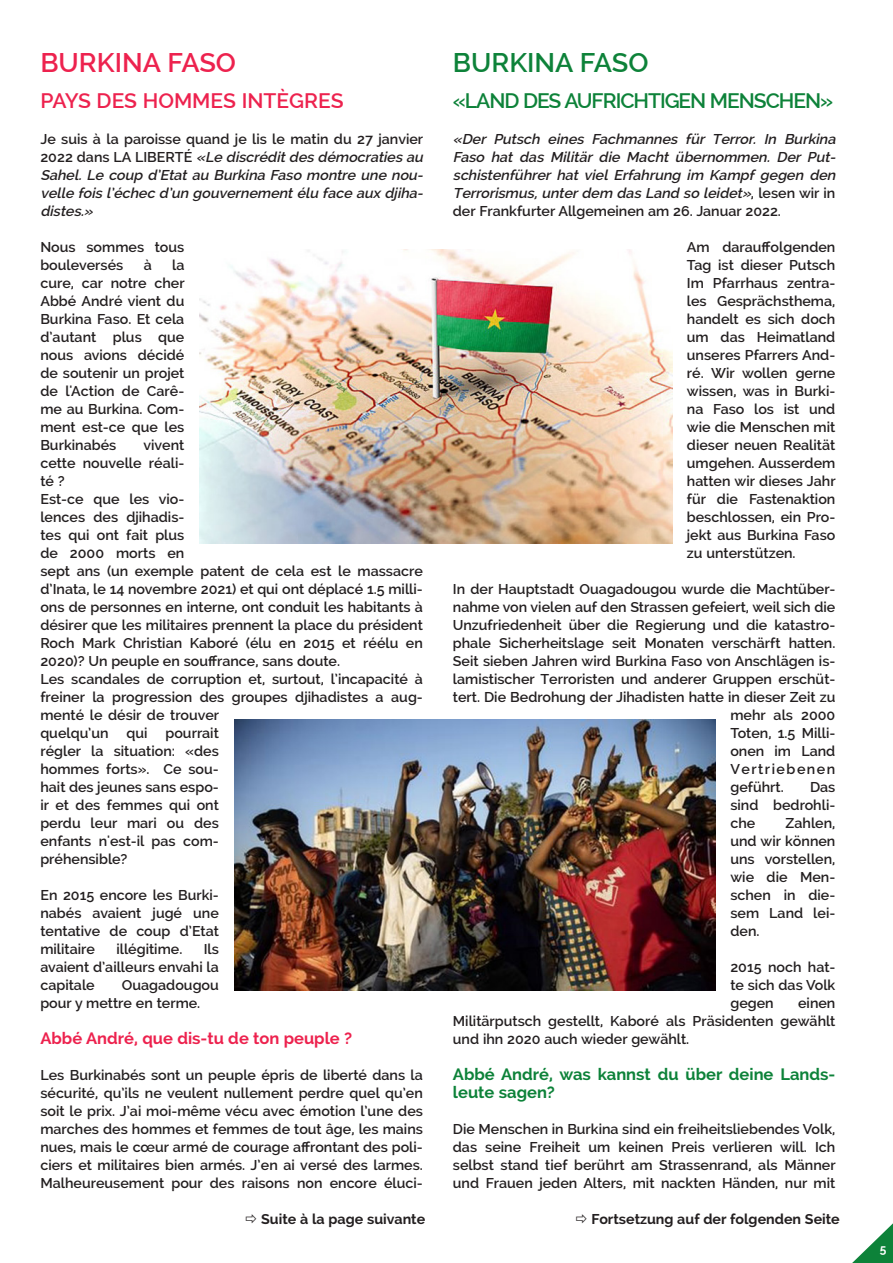
<style>
.page{position:relative;width:893px;height:1263px;background:#fff}
.page>*{position:absolute;margin:0;border:0;box-sizing:border-box;transform-origin:0 0}
.Texte_base{font:600 27px "Raleway";color:#ed224e}
.Texte_base-2{font:600 27px "Raleway";color:#0d8239}
.Texte_base-3{font:600 21px "Raleway";letter-spacing:-.05em;color:#0d8239}
.Texte_base-4{font:600 21px "Raleway";color:#ed224e}
.Texte_base-5{font:700 16.5px/18px "Raleway";color:#0d8239}
.Texte_base-6{font:700 16.5px "Raleway";color:#ed224e}
.Texte_base-7{font:600 14.25px/18px "Raleway";color:#231f20;text-align:justify}
.Texte_base-8{font:italic 600 14.25px/18px "Raleway";color:#231f20}
.Texte_base-9{font:700 14.25px "Raleway";color:#231f20}
.Texte_base-10{font:600 14.25px "Raleway";letter-spacing:.105em;color:#231f20}
.t1{font:700 12px "Raleway";color:#fff}
.s1{font-style:normal}
</style>
<div class="page">
<svg style="left:852px;top:1223px;width:41px;height:40px"></svg>
<img style="left:200px;top:250px;width:472px;height:293px">
<img style="left:235px;top:720px;width:481px;height:270px">
<p class="Texte_base" style="left:40px;top:47px;width:197px">BURKINA FASO</p>
<p class="Texte_base-4" style="left:40px;top:89px;width:305px">PAYS DES HOMMES INTÈGRES</p>
<p class="Texte_base-8" style="left:40px;top:130px;width:387px"><span class="s1">Je suis à la paroisse quand je lis le matin du 27 janvier 2 0 2 2 d a n s L A L I B E R T É</span> «Le discréditdes démocraties au Sahel. Le coup d’Etat au Burkina Faso montre une nou&shy;velle fois l’échec d’un gouvernementélu face aux djiha&shy;distes.»</p>
<p class="Texte_base-7" style="left:40px;top:238px;width:146px">Nous sommes tous bouleversés</p>
<p class="Texte_base-7" style="left:40px;top:256px;width:146px;text-indent:132px">la cure, car notre cher Abbé André vient du Burkina Faso. Et cela d’autant plus que nous avions décidé de soutenir un projet de l'Action de Carê&shy;me au Burkina. Com&shy;ment est-ce que les Burkinabés</p>
<p class="Texte_base-7" style="left:144px;top:256px;width:10px">à</p>
<p class="Texte_base-7" style="left:40px;top:436px;width:146px;text-indent:103px">vivent cette nouvelle réali&shy;té ?</p>
<p class="Texte_base-7" style="left:40px;top:490px;width:384px;text-align:left">Est-ce que les vio-<br>lences des djihadis-<br>tes qui ont fait plus<br>de 2000 morts en<br>sept ans (un exemple patent de cela est le massacre d’Inata, le 14 novembre 2021) et qui ont déplacé 1.5 milli&shy;ons de personnes en interne, ont conduit les habitants à désirer que les militaires prennent la place du président Roch Mark Christian Kaboré (élu en 2015 et réélu en 2020)? Un peuple en souffrance, sans doute.</p>
<p class="Texte_base-7" style="left:40px;top:670px;width:384px;text-align:left">Les scandales de corruption et, surtout, l’incapacité à freiner la progression des groupes djihadistes a aug&shy;menté le désir de trouver<br>quelqu’un</p>
<p class="Texte_base-7" style="left:40px;top:724px;width:180px;text-indent:125px">pourrait régler la situation: «des hommes forts». Ce sou&shy;hait des jeunes sans espo&shy;ir et des femmes qui ont perdu leur mari ou des enfants n'est-il pas com&shy;préhensible?</p>
<p class="Texte_base-7" style="left:40px;top:886px;width:180px">En 2015 encore les Burki&shy;nabés avaient jugé une tentative de coup d’Etat militaire</p>
<p class="Texte_base-7" style="left:127px;top:724px;width:23px">qui</p>
<p class="Texte_base-7" style="left:40px;top:940px;width:180px;text-indent:163px">Ils avaient d’ailleurs envahi la capitale</p>
<p class="Texte_base-7" style="left:116px;top:940px;width:67px">illégitime.</p>
<p class="Texte_base-7" style="left:40px;top:976px;width:180px;text-indent:81px">Ouagadougou pour y mettre en terme.</p>
<p class="Texte_base-6" style="left:40px;top:1029px;width:313px">Abbé André, que dis-tu de ton peuple ?</p>
<p class="Texte_base-7" style="left:40px;top:1066px;width:384px">Les Burkinabés sont un peuple épris de liberté dans la sécurité, qu’ils ne veulent nullement perdre quel qu’en soit le prix. J’ai moi-même vécu avec émotion l’une des marches des hommes et femmes de tout âge, les mains nues, mais le cœur armé de courage affrontant des poli&shy;ciers et militaires bien armés. J’en ai versé des larmes.<br>Malheureusement pour des raisons non encore éluci-</p>
<p class="Texte_base-2" style="left:453px;top:47px;width:197px">BURKINA FASO</p>
<p class="Texte_base-3" style="left:453px;top:89px;width:382px">«LAND DES AUFRICHTIGEN MENSCHEN»</p>
<p class="Texte_base-8" style="left:453px;top:130px;width:387px">«Der Putsch eines Fachmannes für Terror. In Burkina Faso hat das Militär die Macht übernommen. Der Put&shy;schistenführer hat viel Erfahrung im Kampf gegen den Terrorismus,unterdem das Land so leidet»<span class="s1">, l e s e n w i r i n der Frankfurter Allgemeinen am 26. Januar 2022.</span></p>
<p class="Texte_base-7" style="left:687px;top:238px;width:150px">Am darauffolgenden Tag ist dieser Putsch Im Pfarrhaus zentra&shy;les Gesprächsthema, handelt es sich doch um das Heimatland unseres Pfarrers And&shy;ré. Wir wollen gerne wissen, was in Burki&shy;na Faso los ist und wie die Menschen mit dieser neuen Realität umgehen. Ausserdem hatten wir dieses Jahr für die Fastenaktion beschlossen, ein Pro&shy;jekt aus Burkina Faso zu unterstützen.</p>
<p class="Texte_base-7" style="left:453px;top:580px;width:384px">In der Hauptstadt Ouagadougou wurde die Machtüber-</p>
<p class="Texte_base-7" style="left:453px;top:598px;width:384px">nahme von vielen auf den Strassen gefeiert, weil sich die</p>
<p class="Texte_base-7" style="left:453px;top:616px;width:384px">Unzufriedenheit über die Regierung und die katastro-</p>
<p class="Texte_base-7" style="left:453px;top:634px;width:384px">phale Sicherheitslage seit Monaten verschärft hatten.</p>
<p class="Texte_base-7" style="left:453px;top:652px;width:384px">Seit sieben Jahren wird Burkina Faso von Anschlägen is-</p>
<p class="Texte_base-7" style="left:453px;top:670px;width:384px">lamistischer Terroristen und anderer Gruppen erschüt-</p>
<p class="Texte_base-7" style="left:453px;top:688px;width:384px">tert. Die Bedrohung der Jihadisten hatte in dieser Zeit zu</p>
<p class="Texte_base-7" style="left:730px;top:706px;width:107px">mehr als 2000</p>
<p class="Texte_base-7" style="left:730px;top:724px;width:107px">Toten, 1.5 Milli-</p>
<p class="Texte_base-7" style="left:730px;top:742px;width:107px">onen im Land</p>
<p class="Texte_base-10" style="left:730px;top:761px;width:106px">Vertriebenen</p>
<p class="Texte_base-7" style="left:730px;top:778px;width:55px">geführt.</p>
<p class="Texte_base-7" style="left:730px;top:778px;width:107px;text-indent:80px">Das sind bedrohli&shy;che</p>
<p class="Texte_base-7" style="left:730px;top:814px;width:107px;text-indent:55px">Zahlen, und wir können uns vorstellen, wie die Men&shy;schen in die&shy;sem Land lei&shy;den.</p>
<p class="Texte_base-7" style="left:730px;top:958px;width:107px">2015 noch hat&shy;te sich das Volk gegen</p>
<p class="Texte_base-7" style="left:453px;top:994px;width:384px;text-indent:345px">einen Militärputsch gestellt, Kaboré als Präsidenten gewählt und ihn 2020 auch wieder gewählt.</p>
<p class="Texte_base-5" style="left:453px;top:1065px;width:384px">Abbé André, was kannst du über deine Lands&shy;leute sagen?</p>
<p class="Texte_base-7" style="left:453px;top:1120px;width:384px">Die Menschen in Burkina sind ein freiheitsliebendes Volk, das seine Freiheit um keinen Preis verlieren will. Ich selbst stand tief berührt am Strassenrand, als Männer und Frauen jeden Alters, mit nackten Händen, nur mit</p>
<p class="Texte_base-9" style="left:261px;top:1211px;width:165px">Suite à la page suivante</p>
<p class="Texte_base-9" style="left:592px;top:1211px;width:250px">Fortsetzung auf der folgenden Seite</p>
<p class="t1" style="left:880px;top:1242px;width:8px">5</p>
</div>
